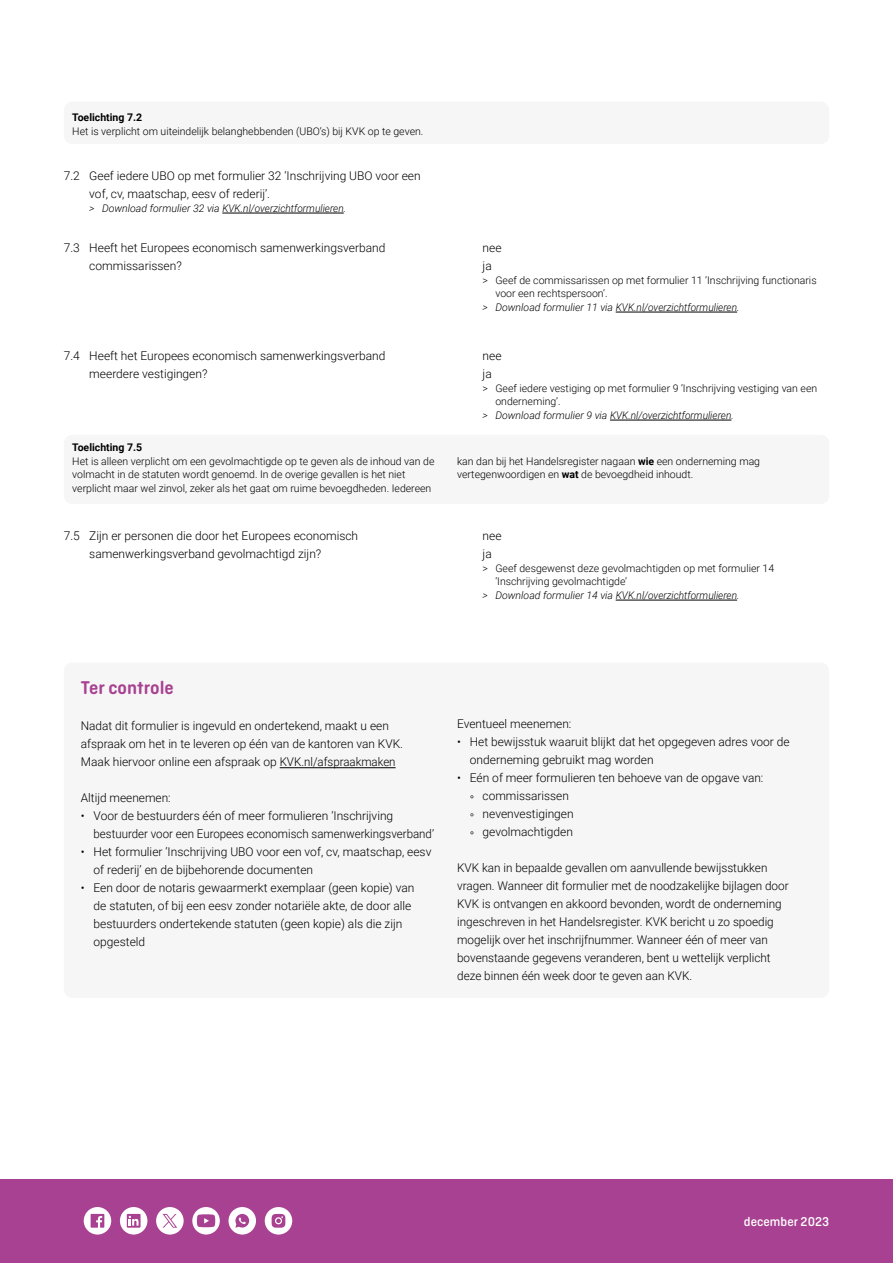
<style>
.page{position:relative;width:893px;height:1263px;background:#fff}
.page>*{position:absolute;margin:0;border:0;box-sizing:border-box;transform-origin:0 0}
._02a_Kader_kop_groot{font:600 19.5px "Ciutadella Rounded";color:#a84191}
.t1{font:500 13.5px "Ciutadella Rounded";color:#fff}
._02c_Kader_tekst{font:300 12px/18px "Roboto";color:#000}
._03_no_span{font:300 12px/18px "Roboto";color:#000}
._03b_vraag{font:300 12px/18px "Roboto";color:#000}
._04b_TL_tekst{font:300 10.5px/13.5px "Roboto";color:#000}
.t2{font:italic 300 10.5px "Roboto";color:#000}
._04a_TL_kop{font:700 10.5px "Roboto";color:#000}
.s1{font-weight:700}
</style>
<div class="page">
<div style="left:0;top:1179px;width:893px;height:84px;background:#a84191"></div>
<svg style="left:192px;top:1207px;width:28px;height:27px"></svg>
<svg style="left:120px;top:1207px;width:27px;height:27px"></svg>
<svg style="left:84px;top:1207px;width:27px;height:27px"></svg>
<svg style="left:228px;top:1207px;width:28px;height:27px"></svg>
<svg style="left:265px;top:1207px;width:27px;height:27px"></svg>
<svg style="left:156px;top:1207px;width:28px;height:27px"></svg>
<div style="left:64px;top:102px;width:765px;height:42px;background:#f6f6f6;border-radius:9px"></div>
<hr style="left:222px;top:213px;width:122px;height:1px;background:#000">
<hr style="left:616px;top:312px;width:121px;height:1px;background:#000">
<hr style="left:610px;top:420px;width:121px;height:1px;background:#000">
<div style="left:64px;top:435px;width:765px;height:69px;background:#f6f6f6;border-radius:9px"></div>
<hr style="left:616px;top:600px;width:121px;height:1px;background:#000">
<div style="left:64px;top:662px;width:765px;height:336px;background:#f6f6f6;border-radius:9px"></div>
<hr style="left:280px;top:767px;width:116px;height:1px;background:#000">
<h3 class="_04a_TL_kop" style="left:72px;top:110px;width:71px">Toelichting 7.2</h3>
<p class="_04b_TL_tekst" style="left:72px;top:124px;width:353px">Het is verplicht om uiteindelijk belanghebbenden (UBO’s) bij KVK op te geven.</p>
<p class="_03b_vraag" style="left:89px;top:166px;width:333px;text-indent:-26px">7.2 Geef iedere UBO op met formulier 32 ‘Inschrijving UBO voor een vof, cv, maatschap, eesv of rederij’.</p>
<p class="t2" style="left:89px;top:200px;width:258px">&gt; Download formulier 32 via KVK.nl/overzichtformulieren.</p>
<p class="_03_no_span" style="left:89px;top:238px;width:298px;text-indent:-26px">7.3 Heeft het Europees economisch samenwerkingsverband commissarissen?</p>
<p class="_03_no_span" style="left:483px;top:238px;width:20px">nee</p>
<p class="_03b_vraag" style="left:483px;top:256px;width:11px">ja</p>
<p class="_04b_TL_tekst" style="left:495px;top:273px;width:323px;text-indent:-13px">&gt; Geef de commissarissen op met formulier 11 ’Inschrijving functionaris voor een rechtspersoon‘.</p>
<p class="t2" style="left:483px;top:299px;width:258px">&gt; Download formulier 11 via KVK.nl/overzichtformulieren.</p>
<p class="_03_no_span" style="left:89px;top:346px;width:298px;text-indent:-26px">7.4 Heeft het Europees economisch samenwerkingsverband meerdere vestigingen?</p>
<p class="_03b_vraag" style="left:483px;top:346px;width:20px">nee</p>
<p class="_03b_vraag" style="left:483px;top:364px;width:11px">ja</p>
<p class="_04b_TL_tekst" style="left:495px;top:381px;width:323px;text-indent:-13px">&gt; Geef iedere vestiging op met formulier 9 ‘Inschrijving vestiging van een onderneming’.</p>
<p class="t2" style="left:483px;top:407px;width:253px">&gt; Download formulier 9 via KVK.nl/overzichtformulieren.</p>
<h3 class="_04a_TL_kop" style="left:72px;top:440px;width:71px">Toelichting 7.5</h3>
<p class="_04b_TL_tekst" style="left:72px;top:454px;width:364px">Het is alleen verplicht om een gevolmachtigde op te geven als de inhoud van de volmacht in de statuten wordt genoemd. In de overige gevallen is het niet verplicht maar wel zinvol, zeker als het gaat om ruime bevoegdheden. Iedereen</p>
<p class="_04b_TL_tekst" style="left:457px;top:454px;width:304px">kan dan bij het Handelsregister nagaan <span class="s1">wie</span> een onderneming mag vertegenwoordigen en <span class="s1">wat</span> de bevoegdheid inhoudt.</p>
<p class="_03_no_span" style="left:89px;top:526px;width:270px;text-indent:-26px">7.5 Zijn er personen die door het Europees economisch samenwerkingsverband gevolmachtigd zijn?</p>
<p class="_03b_vraag" style="left:483px;top:526px;width:20px">nee</p>
<p class="_03b_vraag" style="left:483px;top:544px;width:11px">ja</p>
<p class="_04b_TL_tekst" style="left:495px;top:561px;width:280px;text-indent:-13px">&gt; Geef desgewenst deze gevolmachtigden op met formulier 14 ‘Inschrijving gevolmachtigde’</p>
<p class="t2" style="left:483px;top:587px;width:258px">&gt; Download formulier 14 via KVK.nl/overzichtformulieren.</p>
<h3 class="_02a_Kader_kop_groot" style="left:81px;top:677px;width:94px">Ter controle</h3>
<p class="_02c_Kader_tekst" style="left:81px;top:716px;width:324px">Nadat dit formulier is ingevuld en ondertekend, maakt u een afspraak om het in te leveren op één van de kantoren van KVK.</p>
<p class="_03_no_span" style="left:81px;top:752px;width:316px">Maak hiervoor online een afspraak op KVK.nl/afspraakmaken</p>
<p class="_02c_Kader_tekst" style="left:81px;top:788px;width:91px">Altijd meenemen:</p>
<p class="_02c_Kader_tekst" style="left:94px;top:806px;width:342px;text-indent:-13px">• Voor de bestuurders één of meer formulieren ‘Inschrijving bestuurder voor een Europees economisch samenwerkingsverband’</p>
<p class="_02c_Kader_tekst" style="left:94px;top:842px;width:339px;text-indent:-13px">• Het formulier ‘Inschrijving UBO voor een vof, cv, maatschap, eesv of rederij’ en de bijbehorende documenten</p>
<p class="_02c_Kader_tekst" style="left:94px;top:878px;width:322px;text-indent:-13px">• Een door de notaris gewaarmerkt exemplaar (geen kopie) van de statuten, of bij een eesv zonder notariële akte, de door alle bestuurders ondertekende statuten (geen kopie) als die zijn opgesteld</p>
<p class="_02c_Kader_tekst" style="left:457px;top:714px;width:116px">Eventueel meenemen:</p>
<p class="_02c_Kader_tekst" style="left:470px;top:732px;width:321px;text-indent:-13px">• Het bewijsstuk waaruit blijkt dat het opgegeven adres voor de onderneming gebruikt mag worden</p>
<p class="_02c_Kader_tekst" style="left:457px;top:768px;width:308px">• Eén of meer formulieren ten behoeve van de opgave van:</p>
<p class="_02c_Kader_tekst" style="left:470px;top:786px;width:100px">° commissarissen</p>
<p class="_02c_Kader_tekst" style="left:470px;top:804px;width:105px">° nevenvestigingen</p>
<p class="_02c_Kader_tekst" style="left:470px;top:822px;width:105px">° gevolmachtigden</p>
<p class="_02c_Kader_tekst" style="left:457px;top:858px;width:333px">KVK kan in bepaalde gevallen om aanvullende bewijsstukken vragen. Wanneer dit formulier met de noodzakelijke bijlagen door KVK is ontvangen en akkoord bevonden, wordt de onderneming ingeschreven in het Handelsregister. KVK bericht u zo spoedig mogelijk over het inschrijfnummer. Wanneer één of meer van bovenstaande gegevens veranderen, bent u wettelijk verplicht deze binnen één week door te geven aan KVK.</p>
<p class="t1" style="left:744px;top:1214px;width:87px">december 2023</p>
</div>
